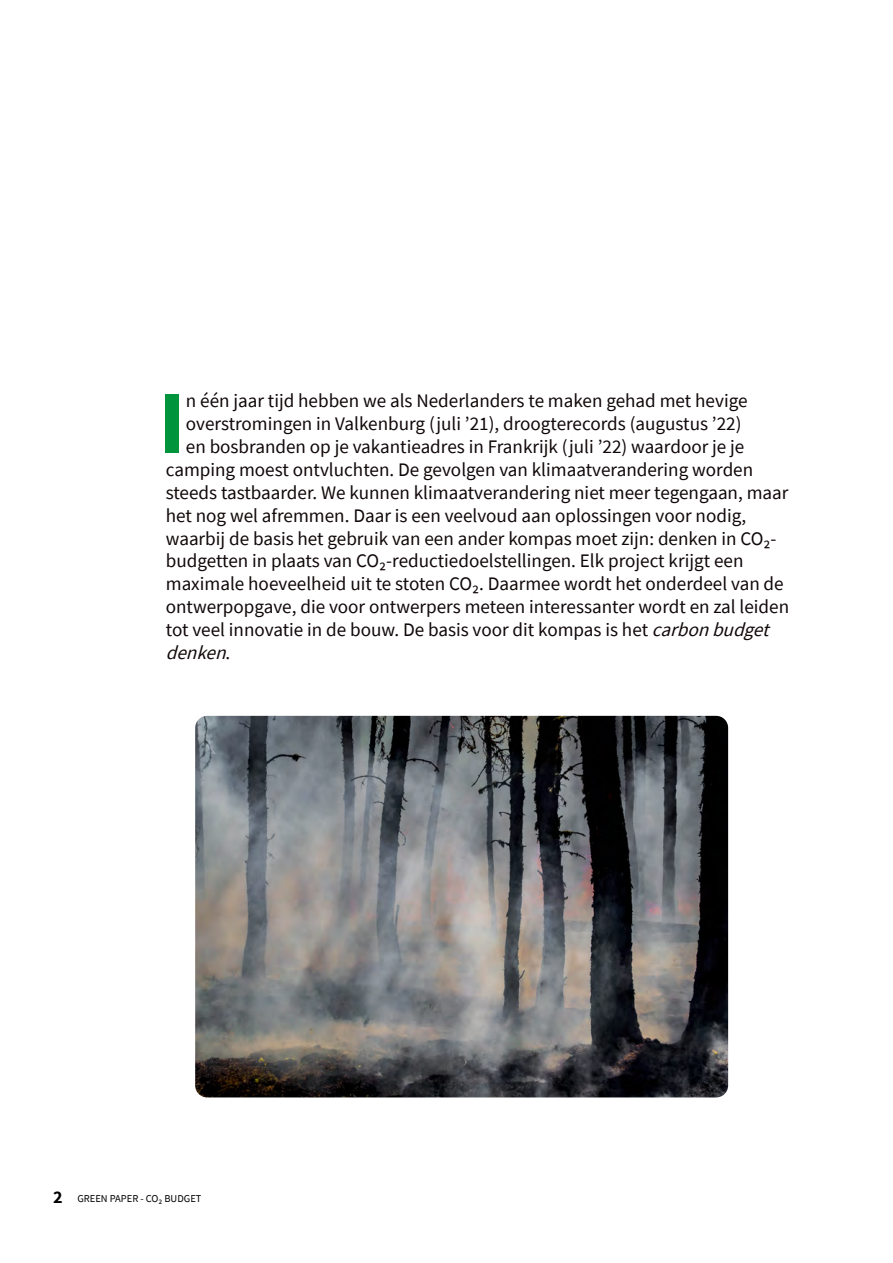
<style>
.page{position:relative;width:893px;height:1263px;background:#fff}
.page>*{position:absolute;margin:0;border:0;box-sizing:border-box;transform-origin:0 0}
.t1{font:700 89.55px "Source Sans Pro";color:#00943c}
.t2{font:19.2px "Source Sans Pro";color:#100708}
.t3{font:italic 19.2px "Source Sans Pro";color:#100708}
.t4{font:10.5px "Source Sans Pro";color:#000}
.s1{font-style:italic}
.s2{font-style:normal}
.s3{font-weight:700;font-size:18px}
</style>
<div class="page">
<img style="left:195px;top:716px;width:533px;height:381px">
<h1 class="t1" style="left:159px;top:362px;width:28px">I</h1>
<p class="t2" style="left:186px;top:388px;width:563px">n één jaar tijd hebben we als Nederlanders te maken gehad met hevige</p>
<p class="t2" style="left:186px;top:411px;width:557px">overstromingen in Valkenburg (juli ’21), droogterecords (augustus ’22)</p>
<p class="t2" style="left:186px;top:434px;width:560px">en bosbranden op je vakantieadres in Frankrijk (juli ’22) waardoor je je</p>
<p class="t2" style="left:166px;top:457px;width:589px">camping moest ontvluchten. De gevolgen van klimaatverandering worden</p>
<p class="t2" style="left:166px;top:480px;width:624px">steeds tastbaarder. We kunnen klimaatverandering niet meer tegengaan, maar</p>
<p class="t2" style="left:166px;top:503px;width:582px">het nog wel afremmen. Daar is een veelvoud aan oplossingen voor nodig,</p>
<p class="t2" style="left:166px;top:526px;width:612px">waarbij de basis het gebruik van een ander kompas moet zijn: denken in CO₂-</p>
<p class="t2" style="left:166px;top:549px;width:579px">budgetten in plaats van CO₂-reductiedoelstellingen. Elk project krijgt een</p>
<p class="t2" style="left:166px;top:572px;width:619px">maximale hoeveelheid uit te stoten CO₂. Daarmee wordt het onderdeel van de</p>
<p class="t2" style="left:166px;top:595px;width:625px">ontwerpopgave, die voor ontwerpers meteen interessanter wordt en zal leiden</p>
<p class="t2" style="left:166px;top:618px;width:611px">tot veel innovatie in de bouw. De basis voor dit kompas is het <span class="s1">carbonbudget</span></p>
<p class="t3" style="left:166px;top:641px;width:68px">denken<span class="s2">.</span></p>
<p class="t4" style="left:53px;top:1192px;width:150px"><span class="s3">2</span> GREEN PAPER - CO₂ BUDGET</p>
</div>
